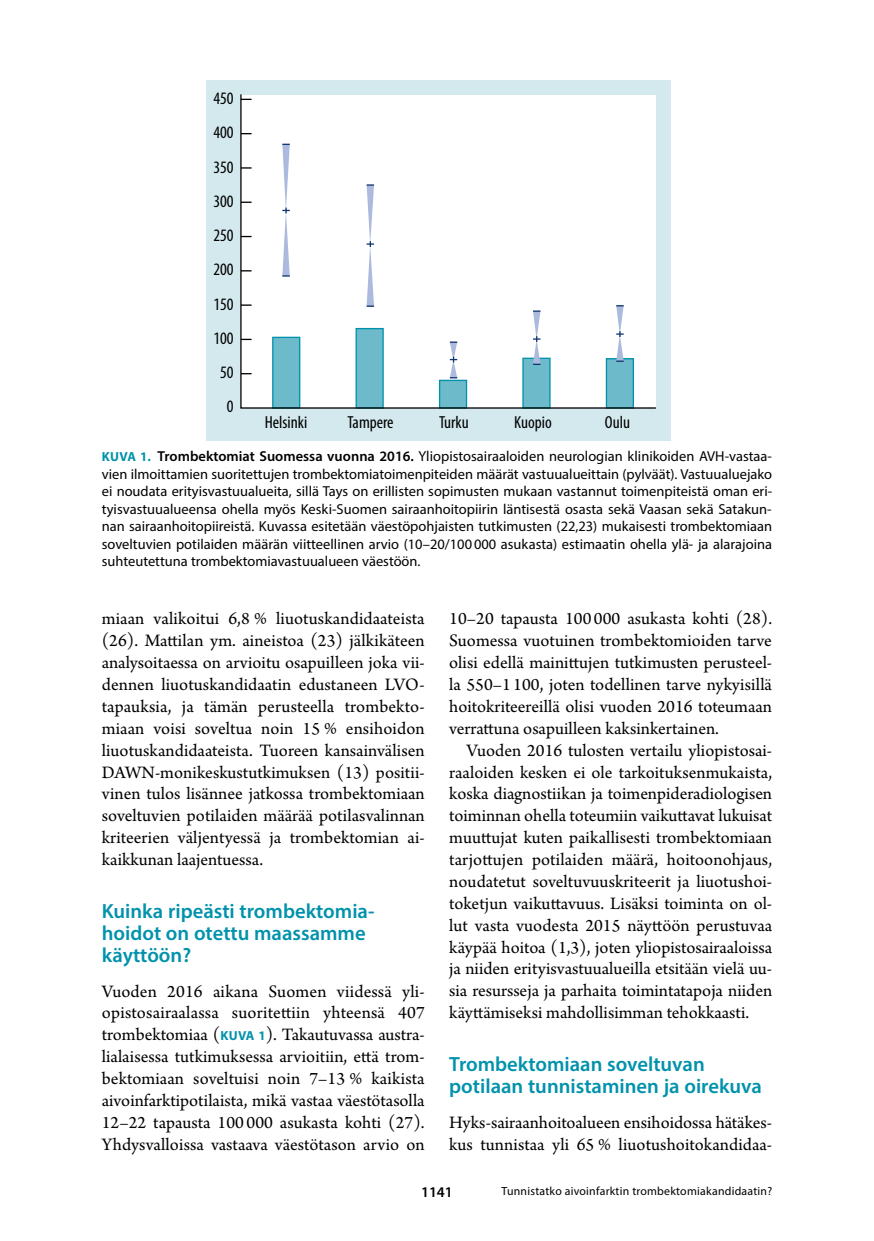
<style>
.page{position:relative;width:874px;height:1241px;background:#fff}
.page>*{position:absolute;margin:0;border:0;box-sizing:border-box;transform-origin:0 0}
.t1{font:600 20.65px/21.9px "Myriad Pro";color:#0092ac}
.t2{font:18.38px/21.9px "Arno Pro";color:#000;text-align:justify}
.t3{font:condensed 17.5px/34.3px "Myriad Pro";color:#000;text-align:right}
.t4{font:600 14.88px "Myriad Pro";color:#000}
.t5{font:14.35px/17.5px "Myriad Pro";color:#000;text-align:justify}
.t6{font:11.9px "Myriad Pro";letter-spacing:.02em;color:#000}
.s1{font-weight:700;font-size:13.12px;color:#0092ac}
.s2{font-weight:600}
.s3{font-family:"Myriad Pro";font-weight:700;font-size:13.12px;color:#0092ac}
</style>
<div class="page">
<div style="left:206px;top:80px;width:464px;height:360px;background:#d3e9ee"></div>
<svg style="left:240px;top:94px;width:416px;height:315px;background:#f3f8f9"></svg>
<svg style="left:282px;top:144px;width:7px;height:132px"></svg>
<svg style="left:366px;top:184px;width:8px;height:123px"></svg>
<svg style="left:449px;top:341px;width:8px;height:37px"></svg>
<svg style="left:532px;top:310px;width:8px;height:55px"></svg>
<svg style="left:616px;top:305px;width:7px;height:57px"></svg>
<p class="t3" style="left:213px;top:81px;width:22px">450<br>400<br>350<br>300<br>250<br>200<br>150<br>100<br>50<br>0</p>
<p class="t3" style="left:265px;top:405px;width:44px">Helsinki</p>
<p class="t3" style="left:347px;top:405px;width:48px">Tampere</p>
<p class="t3" style="left:439px;top:405px;width:31px">Turku</p>
<p class="t3" style="left:514px;top:405px;width:39px">Kuopio</p>
<p class="t3" style="left:604px;top:405px;width:27px">Oulu</p>
<p class="t5" style="left:102px;top:447px;width:671px"><span class="s1">KUVA 1.</span> <span class="s2">Trombektomiat Suomessa vuonna 2016.</span> Yliopistosairaaloiden neurologian klinikoiden AVH-vastaa&shy;vien ilmoittamien suoritettujen trombektomiatoimenpiteiden määrät vastuualueittain (pylväät). Vastuualuejako ei noudata erityisvastuualueita, sillä Tays on erillisten sopimusten mukaan vastannut toimenpiteistä oman eri&shy;tyisvastuualueensa ohella myös Keski-Suomen sairaanhoitopiirin läntisestä osasta sekä Vaasan sekä Satakun&shy;nan sairaanhoitopiireistä. Kuvassa esitetään väestöpohjaisten tutkimusten (22,23) mukaisesti trombektomiaan soveltuvien potilaiden määrän viitteellinen arvio (10–20/100 000 asukasta) estimaatin ohella ylä- ja alarajoina suhteutettuna trombektomiavastuualueen väestöön.</p>
<p class="t2" style="left:102px;top:609px;width:324px">miaan valikoitui 6,8 % liuotuskandidaateista (26). Mattilan ym. aineistoa (23) jälkikäteen analysoitaessa on arvioitu osapuilleen joka vii&shy;dennen liuotuskandidaatin edustaneen LVO&shy;tapauksia, ja tämän perusteella trombekto&shy;miaan voisi soveltua noin 15 % ensihoidon liuotuskandidaateista. Tuoreen kansainvälisen DAWN-monikeskustutkimuksen (13) positii&shy;vinen tulos lisännee jatkossa trombektomiaan soveltuvien potilaiden määrää potilasvalinnan kriteerien väljentyessä ja trombektomian ai&shy;kaikkunan laajentuessa.</p>
<p class="t1" style="left:102px;top:899px;width:273px">Kuinka ripeästi trombektomia&shy;hoidot on otettu maassamme käyttöön?</p>
<p class="t2" style="left:102px;top:980px;width:324px">Vuoden 2016 aikana Suomen viidessä yli&shy;opistosairaalassa suoritettiin yhteensä 407 trombektomiaa (<span class="s3">KUVA 1</span>). Takautuvassa austra&shy;lialaisessa tutkimuksessa arvioitiin, että trom&shy;bektomiaan soveltuisi noin 7–13 % kaikista aivoinfarktipotilaista, mikä vastaa väestötasolla 12–22 tapausta 100 000 asukasta kohti (27).<br>Yhdysvalloissa vastaava väestötason arvio on</p>
<p class="t2" style="left:449px;top:608px;width:324px">10–20 tapausta 100 000 asukasta kohti (28).<br>Suomessa vuotuinen trombektomioiden tarve olisi edellä mainittujen tutkimusten perusteel&shy;la 550–1 100, joten todellinen tarve nykyisillä hoitokriteereillä olisi vuoden 2016 toteumaan verrattuna osapuilleen kaksinkertainen.</p>
<p class="t2" style="left:449px;top:740px;width:324px;text-indent:17px">Vuoden 2016 tulosten vertailu yliopistosai&shy;raaloiden kesken ei ole tarkoituksenmukaista, koska diagnostiikan ja toimenpideradiologisen toiminnan ohella toteumiin vaikuttavat lukuisat muuttujat kuten paikallisesti trombektomiaan tarjottujen potilaiden määrä, hoitoonohjaus, noudatetut soveltuvuuskriteerit ja liuotushoi&shy;toketjun vaikuttavuus. Lisäksi toiminta on ol&shy;lut vasta vuodesta 2015 näyttöön perustuvaa käypää hoitoa (1,3), joten yliopistosairaaloissa ja niiden erityisvastuualueilla etsitään vielä uu&shy;sia resursseja ja parhaita toimintatapoja niiden käyttämiseksi mahdollisimman tehokkaasti.</p>
<p class="t1" style="left:449px;top:1052px;width:314px">Trombektomiaan soveltuvan potilaan tunnistaminen ja oirekuva</p>
<p class="t2" style="left:449px;top:1112px;width:324px">Hyks-sairaanhoitoalueen ensihoidossa hätäkes&shy;kus tunnistaa yli 65 % liuotushoitokandidaa-</p>
<p class="t4" style="left:421px;top:1182px;width:33px">1141</p>
<p class="t6" style="left:501px;top:1183px;width:272px">Tunnistatko aivoinfarktin trombektomiakandidaatin?</p>
</div>
